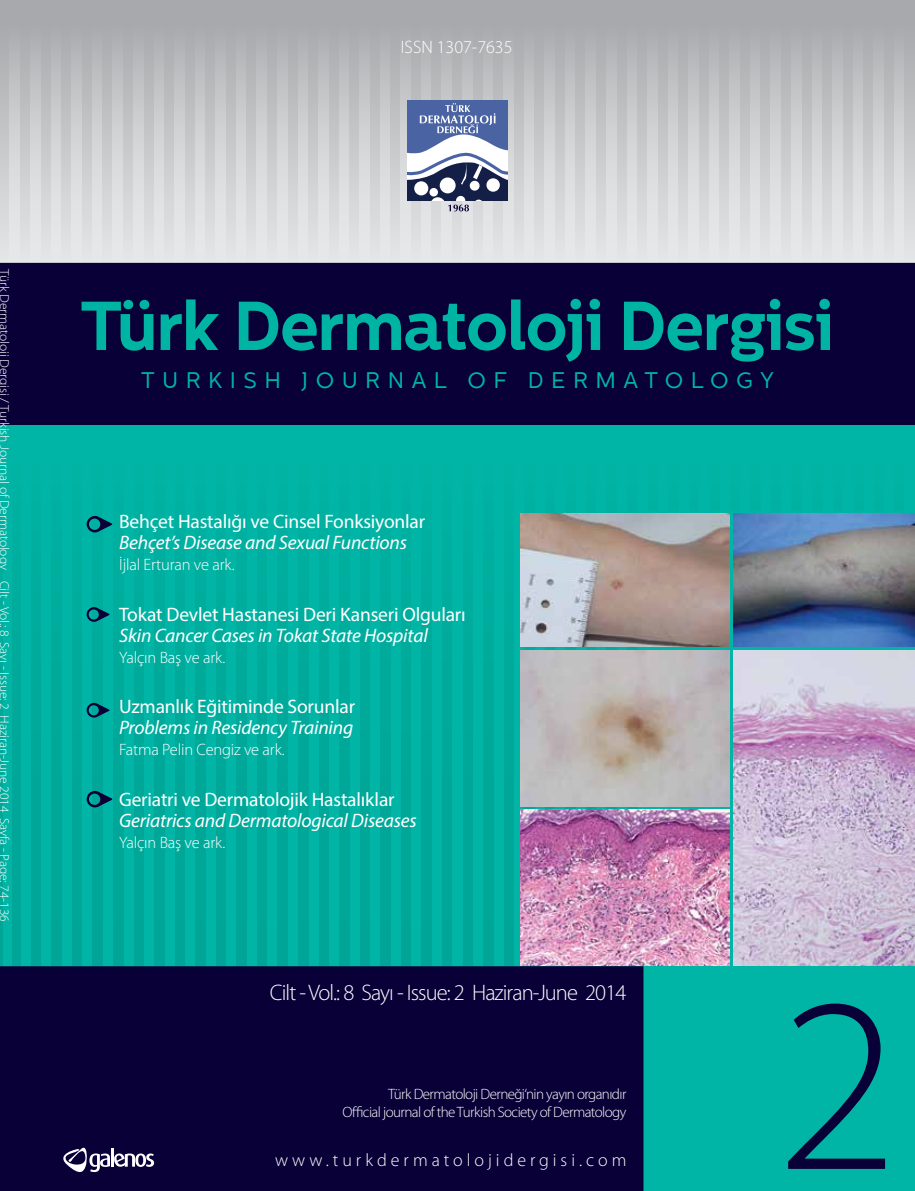
<style>
.page{position:relative;width:915px;height:1191px;background:#fff}
.page>*{position:absolute;margin:0;border:0;box-sizing:border-box;transform-origin:0 0}
.t1{font:300 250.05px "Myriad Pro";color:#080037}
.t2{font:700 69px "Centrale Sans";letter-spacing:-.02em;color:#00b4a4}
.t3{font:300 22.5px "Myriad Pro";letter-spacing:-.04em;color:#fff}
.t4{font:22.5px "Centrale Sans";letter-spacing:.33em;color:#00b5a5}
.t5{font:19.5px "Myriad Pro";letter-spacing:-.01em;color:#fff}
.t6{font:italic 19.5px "Myriad Pro";letter-spacing:-.01em;color:#fff}
.t7{font:300 18px "Myriad Pro";letter-spacing:.22em;color:#fff}
.t8{font:300 18px "Myriad Pro";color:#fff}
.t9{font:300 16.5px "Myriad Pro";letter-spacing:-.01em;color:#fff}
.t10{font:300 15px/18px "Myriad Pro";letter-spacing:-.04em;color:#fff;text-align:right}
.t11{font:300 12.9px "Myriad Pro";letter-spacing:-.01em;color:#fff;scale:1.04 1}
</style>
<div class="page">
<svg style="left:0;top:0;width:914px;height:263px"></svg>
<svg style="left:31px;top:0;width:9px;height:263px"></svg>
<svg style="left:10px;top:0;width:9px;height:263px"></svg>
<svg style="left:51px;top:0;width:10px;height:263px"></svg>
<svg style="left:72px;top:0;width:9px;height:263px"></svg>
<svg style="left:92px;top:0;width:10px;height:263px"></svg>
<svg style="left:113px;top:0;width:9px;height:263px"></svg>
<svg style="left:133px;top:0;width:10px;height:263px"></svg>
<svg style="left:154px;top:0;width:10px;height:263px"></svg>
<svg style="left:175px;top:0;width:9px;height:263px"></svg>
<svg style="left:195px;top:0;width:10px;height:263px"></svg>
<svg style="left:216px;top:0;width:9px;height:263px"></svg>
<svg style="left:236px;top:0;width:10px;height:263px"></svg>
<svg style="left:257px;top:0;width:9px;height:263px"></svg>
<svg style="left:277px;top:0;width:10px;height:263px"></svg>
<svg style="left:298px;top:0;width:9px;height:263px"></svg>
<svg style="left:318px;top:0;width:10px;height:263px"></svg>
<svg style="left:339px;top:0;width:9px;height:263px"></svg>
<svg style="left:359px;top:0;width:10px;height:263px"></svg>
<svg style="left:380px;top:0;width:9px;height:263px"></svg>
<svg style="left:400px;top:0;width:10px;height:263px"></svg>
<svg style="left:421px;top:0;width:10px;height:263px"></svg>
<svg style="left:442px;top:0;width:9px;height:263px"></svg>
<svg style="left:462px;top:0;width:10px;height:263px"></svg>
<svg style="left:483px;top:0;width:9px;height:263px"></svg>
<svg style="left:503px;top:0;width:10px;height:263px"></svg>
<svg style="left:524px;top:0;width:9px;height:263px"></svg>
<svg style="left:544px;top:0;width:10px;height:263px"></svg>
<svg style="left:565px;top:0;width:9px;height:263px"></svg>
<svg style="left:585px;top:0;width:10px;height:263px"></svg>
<svg style="left:606px;top:0;width:9px;height:263px"></svg>
<svg style="left:626px;top:0;width:10px;height:263px"></svg>
<svg style="left:647px;top:0;width:10px;height:263px"></svg>
<svg style="left:668px;top:0;width:9px;height:263px"></svg>
<svg style="left:688px;top:0;width:10px;height:263px"></svg>
<svg style="left:709px;top:0;width:9px;height:263px"></svg>
<svg style="left:729px;top:0;width:10px;height:263px"></svg>
<svg style="left:750px;top:0;width:9px;height:263px"></svg>
<svg style="left:770px;top:0;width:10px;height:263px"></svg>
<svg style="left:791px;top:0;width:9px;height:263px"></svg>
<svg style="left:811px;top:0;width:10px;height:263px"></svg>
<svg style="left:832px;top:0;width:9px;height:263px"></svg>
<svg style="left:852px;top:0;width:10px;height:263px"></svg>
<svg style="left:873px;top:0;width:10px;height:263px"></svg>
<svg style="left:894px;top:0;width:9px;height:263px"></svg>
<div style="left:0;top:283px;width:914px;height:908px;background:#080037"></div>
<div style="left:0;top:263px;width:914px;height:20px;background:#080037"></div>
<div style="left:3px;top:425px;width:911px;height:541px;background:#00b5a5"></div>
<div style="left:12px;top:425px;width:8px;height:541px;background:#00a99a"></div>
<hr style="left:0;top:425px;width:3px;height:541px;background:#00a99a">
<div style="left:31px;top:425px;width:10px;height:541px;background:#00a99a"></div>
<div style="left:52px;top:425px;width:9px;height:541px;background:#00a99a"></div>
<div style="left:72px;top:425px;width:10px;height:541px;background:#00a99a"></div>
<div style="left:93px;top:425px;width:9px;height:541px;background:#00a99a"></div>
<div style="left:113px;top:425px;width:10px;height:541px;background:#00a99a"></div>
<div style="left:134px;top:425px;width:9px;height:541px;background:#00a99a"></div>
<div style="left:154px;top:425px;width:10px;height:541px;background:#00a99a"></div>
<div style="left:175px;top:425px;width:10px;height:541px;background:#00a99a"></div>
<div style="left:196px;top:425px;width:9px;height:541px;background:#00a99a"></div>
<div style="left:216px;top:425px;width:10px;height:541px;background:#00a99a"></div>
<div style="left:237px;top:425px;width:9px;height:541px;background:#00a99a"></div>
<div style="left:257px;top:425px;width:10px;height:541px;background:#00a99a"></div>
<div style="left:278px;top:425px;width:9px;height:541px;background:#00a99a"></div>
<div style="left:298px;top:425px;width:10px;height:541px;background:#00a99a"></div>
<div style="left:319px;top:425px;width:9px;height:541px;background:#00a99a"></div>
<div style="left:339px;top:425px;width:10px;height:541px;background:#00a99a"></div>
<div style="left:360px;top:425px;width:9px;height:541px;background:#00a99a"></div>
<div style="left:380px;top:425px;width:10px;height:541px;background:#00a99a"></div>
<div style="left:401px;top:425px;width:10px;height:541px;background:#00a99a"></div>
<div style="left:421px;top:425px;width:10px;height:541px;background:#00a99a"></div>
<div style="left:442px;top:425px;width:10px;height:541px;background:#00a99a"></div>
<div style="left:463px;top:425px;width:9px;height:541px;background:#00a99a"></div>
<div style="left:483px;top:425px;width:10px;height:541px;background:#00a99a"></div>
<div style="left:504px;top:425px;width:9px;height:541px;background:#00a99a"></div>
<div style="left:524px;top:425px;width:10px;height:541px;background:#00b3a3"></div>
<div style="left:545px;top:425px;width:9px;height:541px;background:#00b3a3"></div>
<div style="left:565px;top:425px;width:10px;height:541px;background:#00b3a3"></div>
<div style="left:586px;top:425px;width:9px;height:541px;background:#00b3a3"></div>
<div style="left:606px;top:425px;width:10px;height:541px;background:#00b3a3"></div>
<div style="left:627px;top:425px;width:9px;height:541px;background:#00b3a3"></div>
<div style="left:647px;top:425px;width:10px;height:541px;background:#00b4a4"></div>
<div style="left:668px;top:425px;width:10px;height:541px;background:#00b4a4"></div>
<div style="left:689px;top:425px;width:9px;height:541px;background:#00b4a4"></div>
<div style="left:709px;top:425px;width:10px;height:541px;background:#00b4a4"></div>
<div style="left:730px;top:425px;width:9px;height:541px;background:#00b4a4"></div>
<div style="left:750px;top:425px;width:10px;height:541px;background:#00b4a4"></div>
<div style="left:771px;top:425px;width:9px;height:541px;background:#00b4a4"></div>
<div style="left:791px;top:425px;width:10px;height:541px;background:#00b4a4"></div>
<div style="left:812px;top:425px;width:9px;height:541px;background:#00b4a4"></div>
<div style="left:832px;top:425px;width:10px;height:541px;background:#00b4a4"></div>
<div style="left:853px;top:425px;width:9px;height:541px;background:#00b4a4"></div>
<div style="left:873px;top:425px;width:10px;height:541px;background:#00b4a4"></div>
<div style="left:894px;top:425px;width:9px;height:541px;background:#00b4a4"></div>
<div style="left:407px;top:100px;width:100px;height:101px;background:#4a64a3"></div>
<div style="left:407px;top:160px;width:100px;height:41px;background:#141f47"></div>
<div style="left:414px;top:181px;width:14px;height:14px;background:#fff;border-radius:50%"></div>
<div style="left:429px;top:188px;width:9px;height:8px;background:#fff;border-radius:50%"></div>
<div style="left:439px;top:177px;width:16px;height:16px;background:#fff;border-radius:50%"></div>
<div style="left:469px;top:181px;width:10px;height:10px;background:#fff;border-radius:50%"></div>
<div style="left:486px;top:178px;width:13px;height:14px;background:#fff;border-radius:50%"></div>
<svg style="left:430px;top:196px;width:53px;height:15px"></svg>
<svg style="left:407px;top:103px;width:100px;height:82px"></svg>
<div style="left:643px;top:511px;width:271px;height:680px;background:#00b5a5"></div>
<svg style="left:87px;top:703px;width:23px;height:14px"></svg>
<svg style="left:87px;top:607px;width:23px;height:15px"></svg>
<svg style="left:87px;top:516px;width:25px;height:16px"></svg>
<svg style="left:87px;top:791px;width:25px;height:16px"></svg>
<svg style="left:63px;top:1147px;width:91px;height:26px"></svg>
<img style="left:733px;top:513px;width:181px;height:134px">
<img style="left:733px;top:650px;width:181px;height:316px">
<img style="left:520px;top:513px;width:209px;height:134px">
<img style="left:520px;top:650px;width:209px;height:156px">
<img style="left:520px;top:810px;width:209px;height:156px">
<p class="t8" style="left:400px;top:36px;width:113px">ISSN 1307-7635</p>
<p class="t11" style="left:12px;top:269px;width:628px;rotate:90deg">Türk Dermatoloji Dergisi / Turkish Journal of Dermatology Cilt - Vol.: 8 Sayı - Issue: 2 Haziran-June 2014 Sayfa - Page: 74-136</p>
<h2 class="t2" style="left:80px;top:285px;width:755px">Türk Dermatoloji Dergisi</h2>
<p class="t4" style="left:141px;top:367px;width:633px">TURKISH JOURNAL OF DERMATOLOGY</p>
<p class="t5" style="left:119px;top:509px;width:307px">Behçet Hastalığı ve Cinsel Fonksiyonlar</p>
<p class="t6" style="left:119px;top:530px;width:289px">Behçet’s Disease and Sexual Functions</p>
<p class="t9" style="left:119px;top:554px;width:117px">İjlal Erturan ve ark.</p>
<p class="t5" style="left:119px;top:602px;width:348px">Tokat Devlet Hastanesi Deri Kanseri Olguları</p>
<p class="t6" style="left:119px;top:623px;width:310px">Skin Cancer Cases in Tokat State Hospital</p>
<p class="t9" style="left:119px;top:647px;width:108px">Yalçın Baş ve ark.</p>
<p class="t5" style="left:119px;top:694px;width:237px">Uzmanlık Eğitiminde Sorunlar</p>
<p class="t6" style="left:119px;top:715px;width:236px">Problems in Residency Training</p>
<p class="t9" style="left:119px;top:739px;width:167px">Fatma Pelin Cengiz ve ark.</p>
<p class="t5" style="left:119px;top:787px;width:277px">Geriatri ve Dermatolojik Hastalıklar</p>
<p class="t6" style="left:119px;top:808px;width:299px">Geriatrics and Dermatological Diseases</p>
<p class="t9" style="left:119px;top:832px;width:108px">Yalçın Baş ve ark.</p>
<p class="t3" style="left:270px;top:979px;width:358px">Cilt - Vol.: 8 Sayı - Issue: 2 Haziran-June 2014</p>
<p class="t10" style="left:342px;top:1084px;width:285px">Türk Dermatoloji Derneği‘nin yayın organıdır<br>Official journal of the Turkish Society of Dermatology</p>
<p class="t7" style="left:275px;top:1148px;width:352px">www.turkdermatolojidergisi.com</p>
<h1 class="t1" style="left:776px;top:935px;width:124px">2</h1>
</div>
